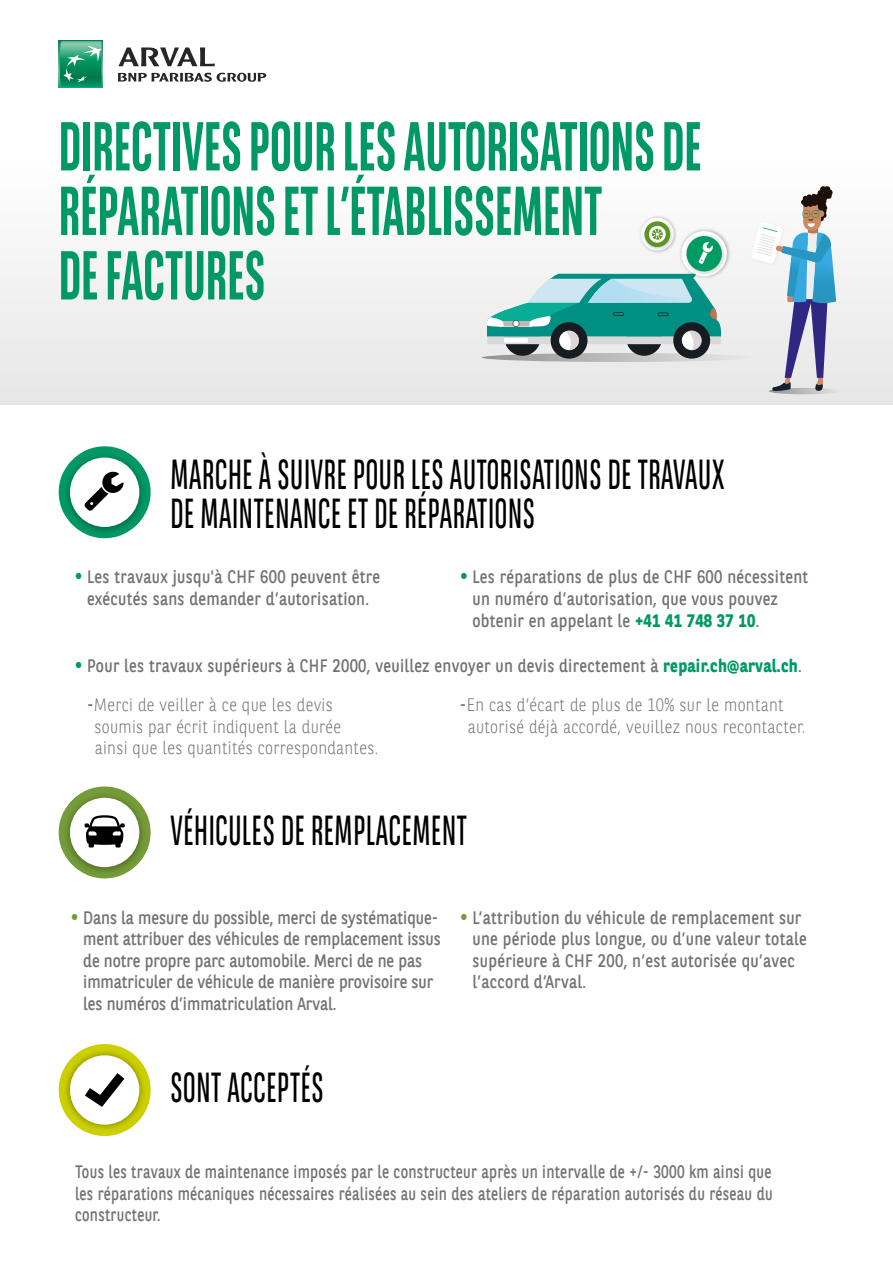
<style>
.page{position:relative;width:893px;height:1263px;background:#fff}
.page>*{position:absolute;margin:0;border:0;box-sizing:border-box;transform-origin:0 0}
.t1{font:700 69px/64.5px "BNPP Sans Condensed";color:#096;scale:.82 1}
.t2{font:42px/39px "BNPP Sans Condensed";letter-spacing:.02em;color:#000;scale:.8 1}
.t3{font:18px/21.6px "BNPP Sans";letter-spacing:.02em;color:#747373;scale:.87 1}
.t4{font:18px/21.6px "BNPP Sans";color:#747373;scale:.87 1}
.t5{font:18px/21.6px "BNPP Sans";letter-spacing:.02em;color:#747373;text-align:justify;scale:.8 1}
.t6{font:300 18px/21.6px "BNPP Sans";letter-spacing:.02em;color:#747373;scale:.87 1}
.s1{font-weight:700;font-size:21px;color:#096}
.s2{font-weight:700;color:#096}
.s3{font-weight:300}
.s4{font-weight:400}
.s5{font-weight:700;font-size:21px;color:#759c38}
</style>
<div class="page">
<div style="left:0;top:158px;width:893px;height:247px;background:#f3f3f3"></div>
<svg style="left:482px;top:186px;width:358px;height:208px"></svg>
<svg style="left:59px;top:446px;width:92px;height:92px"></svg>
<div style="left:62px;top:451px;width:85px;height:85px;background:#000;opacity:.4"></div>
<div style="left:70px;top:458px;width:69px;height:69px;background:#fff;border-radius:50%"></div>
<svg style="left:85px;top:472px;width:39px;height:39px"></svg>
<svg style="left:59px;top:786px;width:92px;height:92px"></svg>
<div style="left:62px;top:791px;width:85px;height:85px;background:#000;opacity:.4"></div>
<div style="left:70px;top:798px;width:69px;height:69px;background:#fff;border-radius:50%"></div>
<div style="left:59px;top:1044px;width:92px;height:92px;background:#cccf00;border-radius:50%"></div>
<div style="left:63px;top:1048px;width:83px;height:83px;background:#000;opacity:.4"></div>
<div style="left:70px;top:1055px;width:69px;height:70px;background:#fff;border-radius:50%"></div>
<svg style="left:85px;top:1073px;width:39px;height:34px"></svg>
<svg style="left:59px;top:40px;width:44px;height:47px"></svg>
<svg style="left:60px;top:41px;width:42px;height:46px;background:#35a37a"></svg>
<svg style="left:118px;top:73px;width:148px;height:9px"></svg>
<svg style="left:118px;top:47px;width:97px;height:19px"></svg>
<svg style="left:85px;top:815px;width:40px;height:32px"></svg>
<h1 class="t1" style="left:59px;top:114px;width:786px">DIRECTIVES POUR LES AUTORISATIONS DE<br>RÉPARATIONS ET L’ÉTABLISSEMENT<br>DE FACTURES</h1>
<h2 class="t2" style="left:170px;top:454px;width:694px">MARCHE À SUIVRE POUR LES AUTORISATIONS DE TRAVAUX<br>DE MAINTENANCE ET DE RÉPARATIONS</h2>
<p class="t3" style="left:75px;top:566px;width:352px;text-align:center"><span class="s1">•</span> Les travaux jusqu'à CHF 600 peuvent être exécutés sans demander d’autorisation.</p>
<p class="t3" style="left:472px;top:566px;width:387px;text-indent:-12px"><span class="s1">•</span> Les réparations de plus de CHF 600 nécessitent un numéro d’autorisation, que vous pouvez obtenir en appelant le <span class="s2">+41 41 748 37 10</span>.</p>
<p class="t3" style="left:87px;top:646px;width:823px;line-height:39px;text-indent:-12px"><span class="s1">•</span> Pour les travaux supérieurs à CHF 2000, veuillez envoyer un devis directement à <span class="s2">repair.ch@arval.ch</span>. -<span class="s3">Merci de veiller à ce que les devis</span></p>
<p class="t6" style="left:95px;top:715px;width:328px">soumis par écrit indiquent la durée<br>ainsi que les quantités correspondantes.</p>
<p class="t6" style="left:468px;top:693px;width:390px;text-indent:-8px"><span class="s4">-</span>En cas d’écart de plus de 10% sur le montant autorisé déjà accordé, veuillez nous recontacter.</p>
<h2 class="t2" style="left:170px;top:810px;width:372px">VÉHICULES DE REMPLACEMENT</h2>
<p class="t4" style="left:83px;top:906px;width:413px;text-indent:-12px"><span class="s5">•</span> Dans la mesure du possible, merci de systématique&shy;ment attribuer des véhicules de remplacement issus de notre propre parc automobile. Merci de ne pas immatriculer de véhicule de manière provisoire sur les numéros d’immatriculation Arval.</p>
<p class="t3" style="left:472px;top:906px;width:386px;text-indent:-12px"><span class="s5">•</span> L’attribution du véhicule de remplacement sur une période plus longue, ou d’une valeur totale supérieure à CHF 200, n’est autorisée qu’avec l’accord d’Arval.</p>
<h2 class="t2" style="left:170px;top:1068px;width:193px">SONT ACCEPTÉS</h2>
<p class="t5" style="left:75px;top:1160px;width:873px">Tous les travaux de maintenance imposés par le constructeur après un intervalle de +/- 3000 km ainsi que les réparations mécaniques nécessaires réalisées au sein des ateliers de réparation autorisés du réseau du constructeur.</p>
</div>
